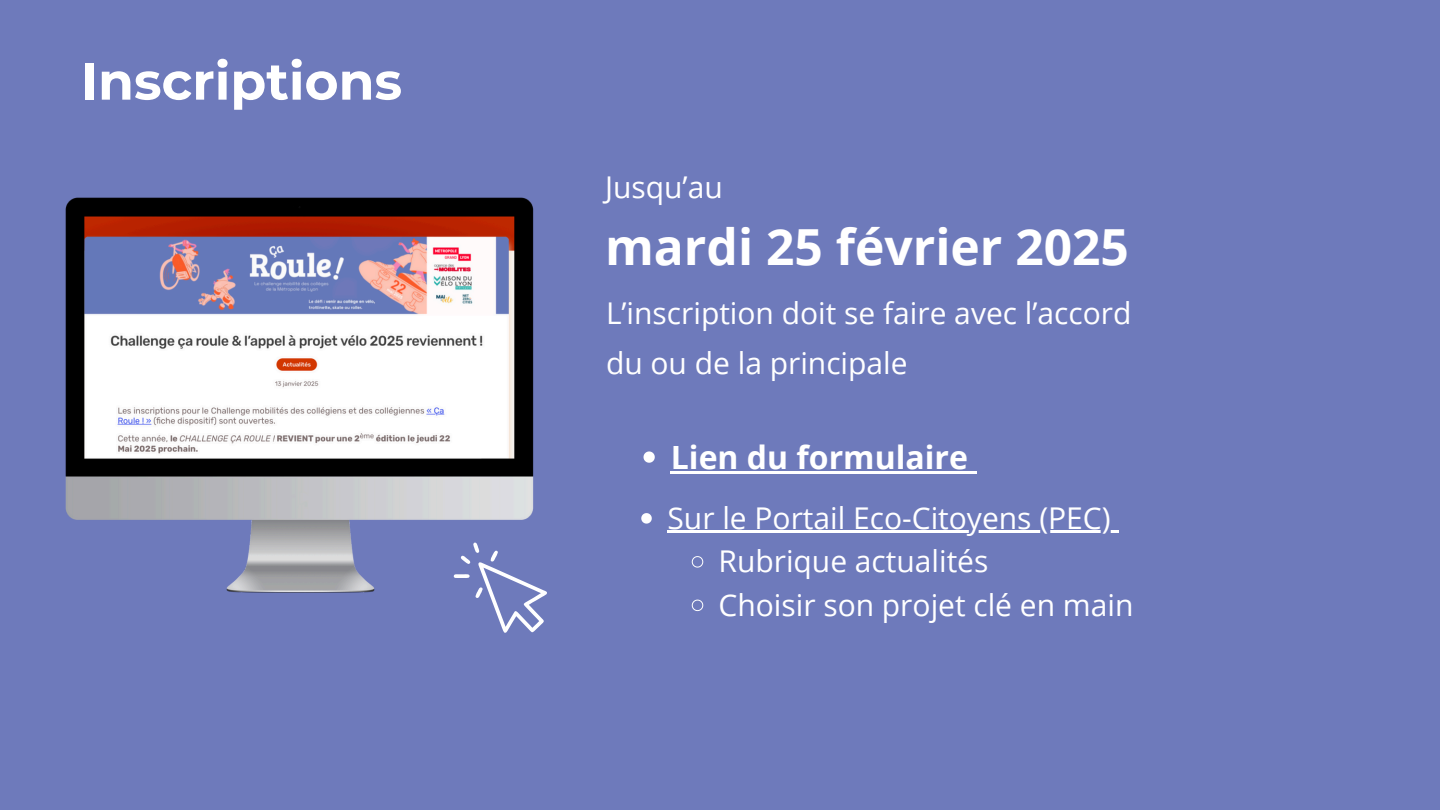
<style>
.page{position:relative;width:1440px;height:810px;background:#6e7abb}
.page>*{position:absolute;margin:0;border:0;box-sizing:border-box;transform-origin:0 0}
.t1{font:700 52px "Montserrat";color:#fff}
.t2{font:700 49.8px "Open Sans";color:#fff}
.t3{font:700 32px "Open Sans";color:#fff}
.t4{font:30px "Open Sans";color:#fff}
</style>
<div class="page">
<svg style="left:475px;top:586px;width:72px;height:47px"></svg>
<img style="left:66px;top:198px;width:468px;height:395px">
<svg style="left:641px;top:513px;width:11px;height:11px"></svg>
<hr style="left:668px;top:530px;width:443px;height:3px;background:#fff">
<svg style="left:1111px;top:530px;width:8px;height:3px"></svg>
<svg style="left:691px;top:556px;width:13px;height:12px"></svg>
<svg style="left:691px;top:599px;width:13px;height:12px"></svg>
<svg style="left:644px;top:451px;width:11px;height:12px"></svg>
<hr style="left:671px;top:471px;width:297px;height:3px;background:#fff">
<svg style="left:968px;top:471px;width:8px;height:3px"></svg>
<p class="t1" style="left:81px;top:49px;width:323px">Inscriptions</p>
<p class="t4" style="left:605px;top:166px;width:119px">Jusqu’au</p>
<h1 class="t2" style="left:605px;top:212px;width:525px">mardi 25 février 2025</h1>
<p class="t4" style="left:606px;top:292px;width:527px">L’inscription doit se faire avec l’accord</p>
<p class="t4" style="left:606px;top:342px;width:303px">du ou de la principale</p>
<p class="t3" style="left:671px;top:435px;width:299px">Lien du formulaire</p>
<p class="t4" style="left:668px;top:497px;width:445px">Sur le Portail Eco-Citoyens (PEC)</p>
<p class="t4" style="left:719px;top:540px;width:271px">Rubrique actualités</p>
<h1 class="t4" style="left:719px;top:584px;width:416px">Choisir son projet clé en main</h1>
</div>
